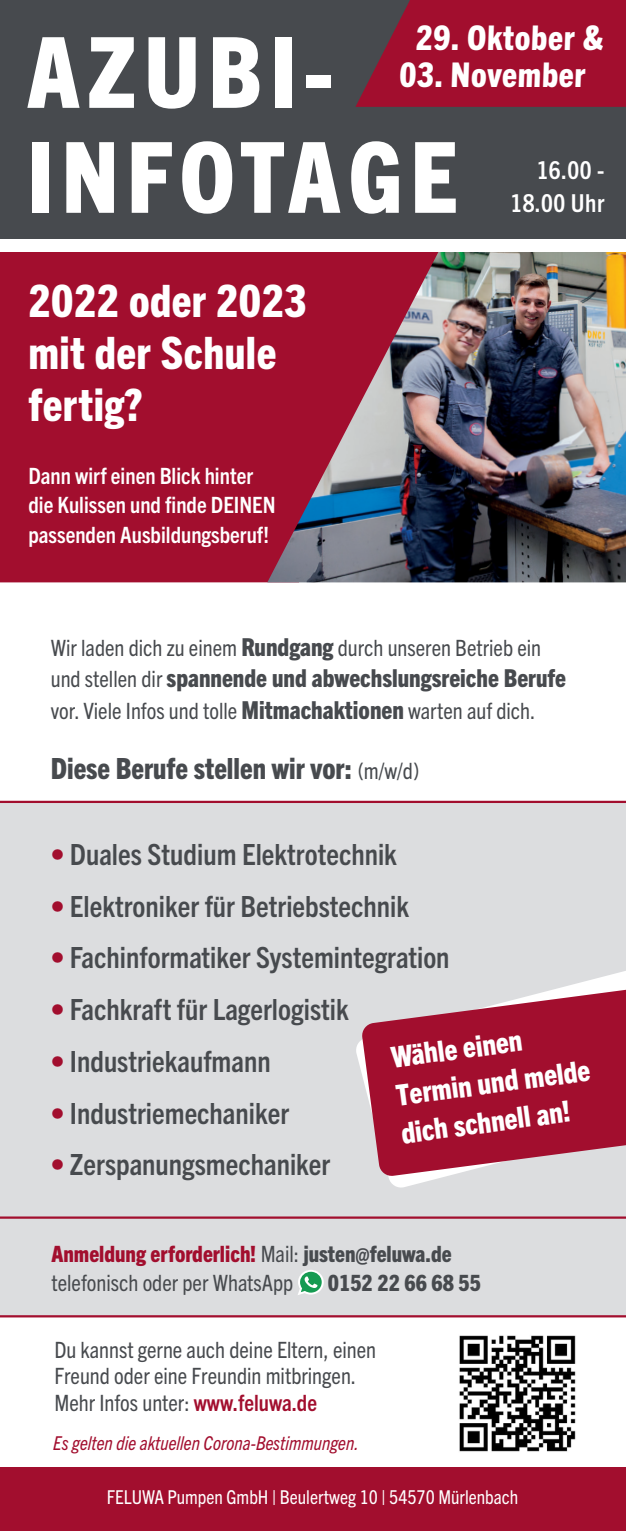
<style>
.page{position:relative;width:626px;height:1531px;background:#fff}
.page>*{position:absolute;margin:0;border:0;box-sizing:border-box;transform-origin:0 0}
.t1{font:800 condensed 98.33px "Trade Gothic Next LT Pro";letter-spacing:.08em;color:#fff}
.t2{font:800 condensed 44.77px "Trade Gothic Next LT Pro";letter-spacing:.01em;color:#fff}
.t3{font:800 condensed 34.2px "Trade Gothic Next LT Pro";color:#fff}
.t4{font:700 condensed 29.25px "Trade Gothic Next LT Pro";color:#474a4e}
.t5{font:800 condensed 29.25px/38.2px "Trade Gothic Next LT Pro";color:#fff}
.t6{font:800 condensed 29.25px "Trade Gothic Next LT Pro";color:#474a4e}
.t7{font:800 condensed 24.75px "Trade Gothic Next LT Pro";color:#474a4e}
.t8{font:700 condensed 24.75px "Trade Gothic Next LT Pro";letter-spacing:.02em;color:#fff}
.t9{font:condensed 22.5px "Trade Gothic Next LT Pro";color:#474a4e}
.t10{font:700 condensed 22.5px "Trade Gothic Next LT Pro";color:#fff}
.t11{font:800 condensed 22.5px "Trade Gothic Next LT Pro";color:#a20e2e}
.t12{font:800 condensed 22.5px "Trade Gothic Next LT Pro";color:#474a4e}
.t13{font:condensed 19.12px "Trade Gothic Next LT Pro";color:#fff}
.t14{font:italic condensed 19.12px "Trade Gothic Next LT Pro";color:#a20e2e}
.s1{font-weight:800;font-size:24.75px}
.s2{font-weight:400;font-size:22.5px}
.s3{color:#a20e2e}
.s4{font-weight:400;color:#474a4e}
.s5{color:#474a4e}
.s6{font-weight:700;color:#a20e2e}
</style>
<div class="page">
<div style="left:0;top:252px;width:267px;height:330px;background:#a20e2e"></div>
<div style="left:0;top:1219px;width:625px;height:98px;background:#dcdddf"></div>
<div style="left:0;top:1468px;width:625px;height:63px;background:#a20e2e"></div>
<div style="left:0;top:801px;width:625px;height:418px;background:#dcdddf"></div>
<img style="left:459px;top:1335px;width:117px;height:117px">
<svg style="left:354px;top:956px;width:271px;height:233px;background:#dedfe1"></svg>
<svg style="left:361px;top:985px;width:264px;height:191px;background:#b14059"></svg>
<svg style="left:297px;top:1270px;width:26px;height:25px"></svg>
<img style="left:267px;top:252px;width:358px;height:330px">
<div style="left:0;top:0;width:625px;height:242px;background:#474a4e"></div>
<svg style="left:355px;top:0;width:270px;height:107px;background:#981431"></svg>
<div style="left:0;top:239px;width:625px;height:13px;background:#fff"></div>
<p class="t3" style="left:415px;top:14px;width:190px">29. Oktober &amp;</p>
<p class="t3" style="left:398px;top:52px;width:189px">03. November</p>
<p class="t1" style="left:27px;top:5px;width:308px">AZUBI-</p>
<p class="t1" style="left:27px;top:110px;width:432px">INFOTAGE</p>
<p class="t8" style="left:536px;top:153px;width:69px">16.00 -</p>
<p class="t8" style="left:510px;top:186px;width:95px">18.00 Uhr</p>
<p class="t2" style="left:28px;top:270px;width:279px">2022 oder 2023</p>
<p class="t2" style="left:28px;top:322px;width:249px">mit der Schule</p>
<p class="t2" style="left:28px;top:374px;width:116px">fertig?</p>
<p class="t10" style="left:28px;top:460px;width:226px">Dann wirf einen Blick hinter</p>
<p class="t10" style="left:28px;top:490px;width:248px">die Kulissen und finde DEINEN</p>
<p class="t10" style="left:28px;top:519px;width:242px">passenden Ausbildungsberuf!</p>
<p class="t9" style="left:51px;top:632px;width:491px">Wir laden dich zu einem <span class="s1">Rundgang</span> durch unseren Betrieb ein</p>
<p class="t7" style="left:51px;top:661px;width:516px"><span class="s2">und stellen dir</span> spannende und abwechslungsreiche Berufe</p>
<p class="t9" style="left:51px;top:695px;width:485px">vor. Viele Infos und tolle <span class="s1">Mitmachaktionen</span> warten auf dich.</p>
<p class="t6" style="left:51px;top:749px;width:369px">Diese Berufe stellen wir vor: <span class="s2">(m/w/d)</span></p>
<p class="t4" style="left:51px;top:834px;width:347px"><span class="s3">•</span> Duales Studium Elektrotechnik</p>
<p class="t4" style="left:51px;top:886px;width:359px"><span class="s3">•</span> Elektroniker für Betriebstechnik</p>
<p class="t4" style="left:51px;top:938px;width:400px"><span class="s3">•</span> Fachinformatiker Systemintegration</p>
<p class="t4" style="left:51px;top:989px;width:299px"><span class="s3">•</span> Fachkraft für Lagerlogistik</p>
<p class="t4" style="left:51px;top:1041px;width:221px"><span class="s3">•</span> Industriekaufmann</p>
<p class="t4" style="left:51px;top:1093px;width:240px"><span class="s3">•</span> Industriemechaniker</p>
<p class="t4" style="left:51px;top:1145px;width:281px"><span class="s3">•</span> Zerspanungsmechaniker</p>
<p class="t5" style="left:388px;top:1036px;width:133px;rotate:-7deg">Wähle einen</p>
<p class="t5" style="left:393px;top:1073px;width:196px;rotate:-7deg">Termin und melde dich schnell an!</p>
<p class="t11" style="left:51px;top:1239px;width:401px">Anmeldung erforderlich! <span class="s4">Mail:</span> <span class="s5">justen@feluwa.de</span></p>
<p class="t9" style="left:51px;top:1267px;width:243px">telefonisch oder per WhatsApp</p>
<p class="t12" style="left:327px;top:1267px;width:154px">0152 22 66 68 55</p>
<p class="t9" style="left:54px;top:1334px;width:323px">Du kannst gerne auch deine Eltern, einen</p>
<p class="t9" style="left:54px;top:1361px;width:303px">Freund oder eine Freundin mitbringen.</p>
<p class="t9" style="left:54px;top:1387px;width:264px">Mehr Infos unter: <span class="s6">www.feluwa.de</span></p>
<p class="t14" style="left:53px;top:1429px;width:306px">Es gelten die aktuellen Corona-Bestimmungen.</p>
<p class="t13" style="left:107px;top:1484px;width:412px">FELUWA Pumpen GmbH | Beulertweg 10 | 54570 Mürlenbach</p>
</div>
